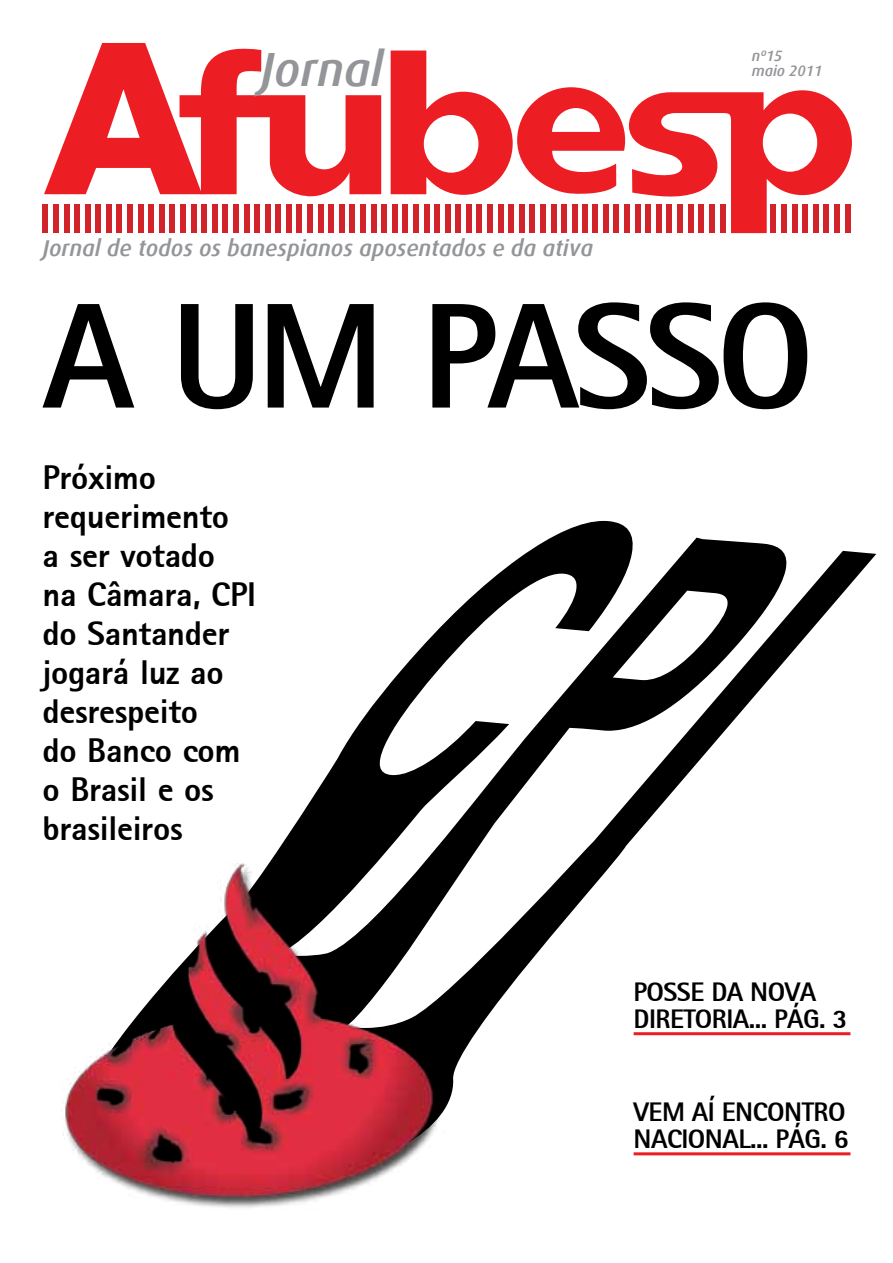
<style>
.page{position:relative;width:893px;height:1263px;background:#fff}
.page>*{position:absolute;margin:0;border:0;box-sizing:border-box;transform-origin:0 0}
.t1{font:800 150px "Rotis Sans Serif 75";letter-spacing:-.04em;color:#000}
.t2{font:italic 500 48px "Dax";color:#939598}
.t3{font:800 34.5px/39px "Rotis Sans Serif 75";letter-spacing:-.01em;color:#000}
.t4{font:800 27px/27px "Rotis Sans Serif 75";letter-spacing:-.02em;color:#000}
.t5{font:italic 500 22.8px "Dax";color:#939598}
.t6{font:italic 500 15px/15px "Dax";color:#939598}
</style>
<div class="page">
<svg style="left:44px;top:43px;width:337px;height:154px"></svg>
<svg style="left:391px;top:51px;width:461px;height:182px"></svg>
<div style="left:43px;top:205px;width:5px;height:28px;background:#d2232a"></div>
<div style="left:53px;top:205px;width:6px;height:28px;background:#d2232a"></div>
<div style="left:64px;top:205px;width:5px;height:28px;background:#d2232a"></div>
<div style="left:74px;top:205px;width:6px;height:28px;background:#d2232a"></div>
<div style="left:85px;top:205px;width:5px;height:28px;background:#d2232a"></div>
<div style="left:96px;top:205px;width:5px;height:28px;background:#d2232a"></div>
<div style="left:106px;top:205px;width:6px;height:28px;background:#d2232a"></div>
<div style="left:117px;top:205px;width:5px;height:28px;background:#d2232a"></div>
<div style="left:127px;top:205px;width:6px;height:28px;background:#d2232a"></div>
<div style="left:138px;top:205px;width:5px;height:28px;background:#d2232a"></div>
<div style="left:149px;top:205px;width:5px;height:28px;background:#d2232a"></div>
<div style="left:159px;top:205px;width:5px;height:28px;background:#d2232a"></div>
<div style="left:170px;top:205px;width:5px;height:28px;background:#d2232a"></div>
<div style="left:180px;top:205px;width:6px;height:28px;background:#d2232a"></div>
<div style="left:191px;top:205px;width:5px;height:28px;background:#d2232a"></div>
<div style="left:201px;top:205px;width:6px;height:28px;background:#d2232a"></div>
<div style="left:212px;top:205px;width:5px;height:28px;background:#d2232a"></div>
<div style="left:223px;top:205px;width:5px;height:28px;background:#d2232a"></div>
<div style="left:233px;top:205px;width:6px;height:28px;background:#d2232a"></div>
<div style="left:244px;top:205px;width:5px;height:28px;background:#d2232a"></div>
<div style="left:254px;top:205px;width:6px;height:28px;background:#d2232a"></div>
<div style="left:265px;top:205px;width:5px;height:28px;background:#d2232a"></div>
<div style="left:276px;top:205px;width:5px;height:28px;background:#d2232a"></div>
<div style="left:286px;top:205px;width:6px;height:28px;background:#d2232a"></div>
<div style="left:297px;top:205px;width:5px;height:28px;background:#d2232a"></div>
<div style="left:307px;top:205px;width:6px;height:28px;background:#d2232a"></div>
<div style="left:318px;top:205px;width:5px;height:28px;background:#d2232a"></div>
<div style="left:329px;top:205px;width:5px;height:28px;background:#d2232a"></div>
<div style="left:339px;top:205px;width:5px;height:28px;background:#d2232a"></div>
<div style="left:350px;top:205px;width:5px;height:28px;background:#d2232a"></div>
<div style="left:360px;top:205px;width:6px;height:28px;background:#d2232a"></div>
<div style="left:371px;top:205px;width:5px;height:28px;background:#d2232a"></div>
<div style="left:381px;top:205px;width:6px;height:28px;background:#d2232a"></div>
<div style="left:392px;top:205px;width:5px;height:28px;background:#d2232a"></div>
<div style="left:403px;top:205px;width:5px;height:28px;background:#d2232a"></div>
<div style="left:413px;top:205px;width:6px;height:28px;background:#d2232a"></div>
<div style="left:424px;top:205px;width:5px;height:28px;background:#d2232a"></div>
<div style="left:434px;top:205px;width:6px;height:28px;background:#d2232a"></div>
<div style="left:445px;top:205px;width:5px;height:28px;background:#d2232a"></div>
<div style="left:456px;top:205px;width:5px;height:28px;background:#d2232a"></div>
<div style="left:466px;top:205px;width:5px;height:28px;background:#d2232a"></div>
<div style="left:477px;top:205px;width:5px;height:28px;background:#d2232a"></div>
<div style="left:487px;top:205px;width:6px;height:28px;background:#d2232a"></div>
<div style="left:498px;top:205px;width:5px;height:28px;background:#d2232a"></div>
<div style="left:508px;top:205px;width:6px;height:28px;background:#d2232a"></div>
<div style="left:519px;top:205px;width:5px;height:28px;background:#d2232a"></div>
<div style="left:530px;top:205px;width:5px;height:28px;background:#d2232a"></div>
<div style="left:540px;top:205px;width:6px;height:28px;background:#d2232a"></div>
<div style="left:551px;top:205px;width:5px;height:28px;background:#d2232a"></div>
<div style="left:561px;top:205px;width:6px;height:28px;background:#d2232a"></div>
<div style="left:572px;top:205px;width:5px;height:28px;background:#d2232a"></div>
<div style="left:583px;top:205px;width:5px;height:28px;background:#d2232a"></div>
<div style="left:593px;top:205px;width:5px;height:28px;background:#d2232a"></div>
<div style="left:603px;top:205px;width:5px;height:28px;background:#d2232a"></div>
<div style="left:614px;top:205px;width:5px;height:28px;background:#d2232a"></div>
<div style="left:624px;top:205px;width:6px;height:28px;background:#d2232a"></div>
<div style="left:635px;top:205px;width:5px;height:28px;background:#d2232a"></div>
<div style="left:678px;top:205px;width:5px;height:28px;background:#d2232a"></div>
<div style="left:645px;top:205px;width:6px;height:28px;background:#d2232a"></div>
<div style="left:688px;top:205px;width:5px;height:28px;background:#d2232a"></div>
<div style="left:656px;top:205px;width:5px;height:28px;background:#d2232a"></div>
<div style="left:699px;top:205px;width:5px;height:28px;background:#d2232a"></div>
<div style="left:667px;top:205px;width:5px;height:28px;background:#d2232a"></div>
<div style="left:709px;top:205px;width:6px;height:28px;background:#d2232a"></div>
<div style="left:720px;top:205px;width:5px;height:28px;background:#d2232a"></div>
<div style="left:771px;top:205px;width:5px;height:28px;background:#d2232a"></div>
<div style="left:781px;top:205px;width:6px;height:28px;background:#d2232a"></div>
<div style="left:792px;top:205px;width:5px;height:28px;background:#d2232a"></div>
<div style="left:803px;top:205px;width:5px;height:28px;background:#d2232a"></div>
<div style="left:813px;top:205px;width:5px;height:28px;background:#d2232a"></div>
<div style="left:824px;top:205px;width:5px;height:28px;background:#d2232a"></div>
<div style="left:834px;top:205px;width:6px;height:28px;background:#d2232a"></div>
<div style="left:845px;top:205px;width:5px;height:28px;background:#d2232a"></div>
<svg style="left:269px;top:521px;width:607px;height:635px"></svg>
<img style="left:63px;top:863px;width:401px;height:345px">
<h2 class="t2" style="left:261px;top:42px;width:124px">Jornal</h2>
<p class="t5" style="left:43px;top:235px;width:552px">Jornal de todos os banespianos aposentados e da ativa</p>
<p class="t6" style="left:752px;top:48px;width:72px">nº15<br>maio 2011</p>
<h1 class="t1" style="left:43px;top:261px;width:751px">A um passo</h1>
<p class="t3" style="left:43px;top:458px;width:210px">Próximo requerimento a ser votado na Câmara, CPI do Santander jogará luz ao desrespeito<br>do Banco com o Brasil e os brasileiros</p>
<p class="t4" style="left:634px;top:978px;width:215px">posse da nova diretoria... Pág. 3</p>
<p class="t4" style="left:634px;top:1098px;width:217px">vem aí eNCONTRO<br>Nacional... Pág. 6</p>
</div>
